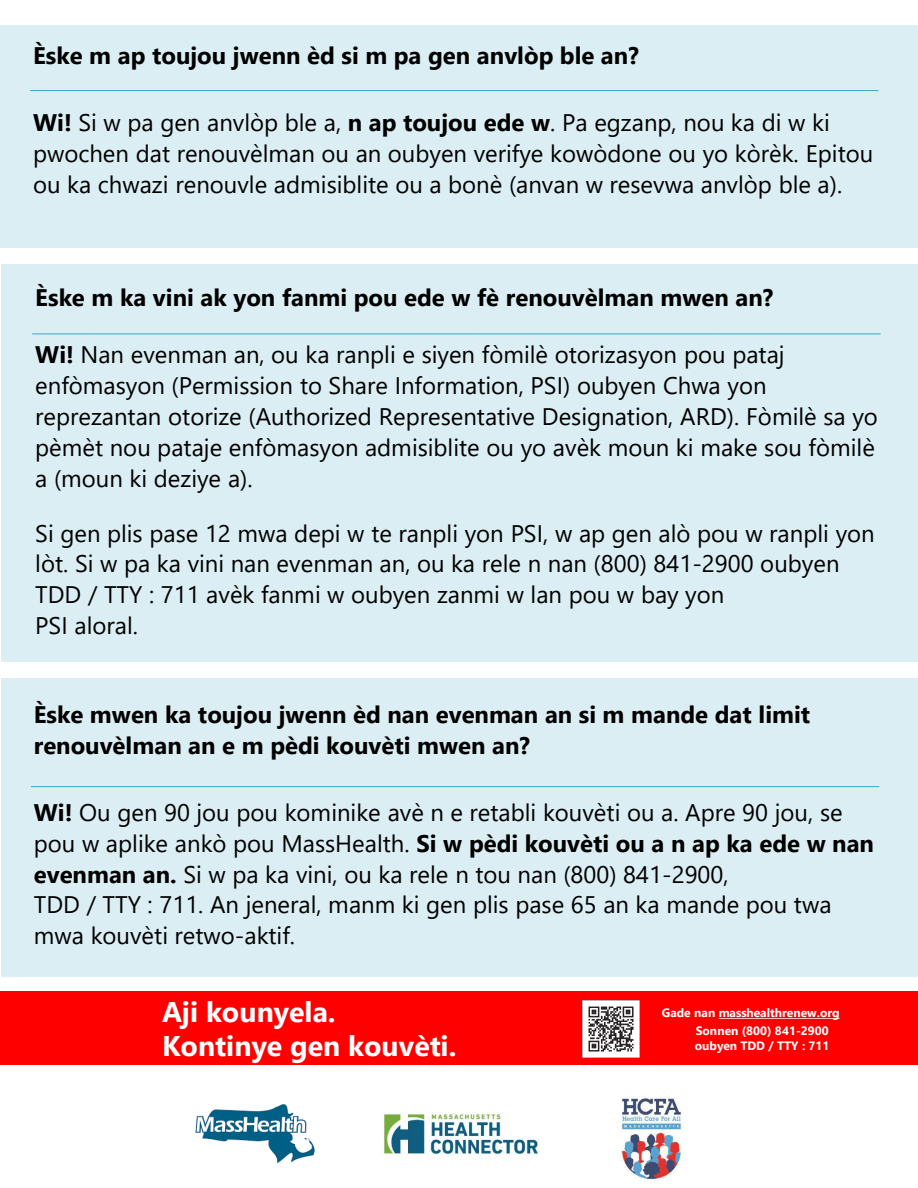
<style>
.page{position:relative;width:918px;height:1188px;background:#fff}
.page>*{position:absolute;margin:0;border:0;box-sizing:border-box;transform-origin:0 0}
.t1{font:700 28.5px/34.2px "Segoe UI";color:#fff}
.t2{font:24px/30.9px "Segoe UI";color:#000}
.t3{font:700 24px/30.9px "Segoe UI";color:#000}
.t4{font:700 12px/14.4px "Segoe UI";color:#fff}
.s1{font-weight:700}
</style>
<div class="page">
<div style="left:0;top:991px;width:918px;height:74px;background:#f00"></div>
<div style="left:0;top:25px;width:918px;height:223px;background:#dbeef4"></div>
<hr style="left:30px;top:90px;width:848px;height:1px;background:#4bacc6">
<svg style="left:719px;top:1018px;width:121px;height:1px"></svg>
<div style="left:1px;top:264px;width:917px;height:398px;background:#dbeef4"></div>
<hr style="left:32px;top:333px;width:849px;height:1px;background:#4bacc6">
<div style="left:1px;top:678px;width:917px;height:298px;background:#dbeef4"></div>
<hr style="left:31px;top:786px;width:848px;height:1px;background:#4bacc6">
<img style="left:582px;top:1000px;width:58px;height:57px">
<img style="left:195px;top:1104px;width:120px;height:60px">
<img style="left:618px;top:1098px;width:64px;height:84px">
<img style="left:383px;top:1113px;width:155px;height:42px">
<p class="t3" style="left:33px;top:39px;width:607px">Èske m ap toujou jwenn èd si m pa gen anvlòp ble an?</p>
<p class="t2" style="left:33px;top:105px;width:842px"><span class="s1">Wi!</span> Si w pa gen anvlòp ble a, <span class="s1">n ap toujou ede w</span>. Pa egzanp, nou ka di w ki pwochen dat renouvèlman ou an oubyen verifye kowòdone ou yo kòrèk. Epitou ou ka chwazi renouvle admisiblite ou a bonè (anvan w resevwa anvlòp ble a).</p>
<p class="t3" style="left:35px;top:280px;width:740px">Èske m ka vini ak yon fanmi pou ede w fè renouvèlman mwen an?</p>
<p class="t2" style="left:35px;top:337px;width:844px"><span class="s1">Wi!</span> Nan evenman an, ou ka ranpli e siyen fòmilè otorizasyon pou pataj enfòmasyon (Permission to Share Information, PSI) oubyen Chwa yon reprezantan otorize (Authorized Representative Designation, ARD). Fòmilè sa yo pèmèt nou pataje enfòmasyon admisiblite ou yo avèk moun ki make sou fòmilè a (moun ki deziye a).</p>
<p class="t2" style="left:35px;top:515px;width:841px">Si gen plis pase 12 mwa depi w te ranpli yon PSI, w ap gen alò pou w ranpli yon lòt. Si w pa ka vini nan evenman an, ou ka rele n nan (800) 841-2900 oubyen TDD / TTY : 711 avèk fanmi w oubyen zanmi w lan pou w bay yon<br>PSI aloral.</p>
<p class="t3" style="left:34px;top:697px;width:778px">Èske mwen ka toujou jwenn èd nan evenman an si m mande dat limit renouvèlman an e m pèdi kouvèti mwen an?</p>
<p class="t2" style="left:34px;top:795px;width:842px"><span class="s1">Wi!</span> Ou gen 90 jou pou kominike avè n e retabli kouvèti ou a. Apre 90 jou, se pou w aplike ankò pou MassHealth. <span class="s1">Si w pèdi kouvèti ou a n ap ka ede w nan evenman an.</span> Si w pa ka vini, ou ka rele n tou nan (800) 841-2900,<br>TDD / TTY : 711. An jeneral, manm ki gen plis pase 65 an ka mande pou twa mwa kouvèti retwo-aktif.</p>
<p class="t1" style="left:162px;top:992px;width:296px">Aji kounyela.<br>Kontinye gen kouvèti.</p>
<p class="t4" style="left:662px;top:1005px;width:179px">Gade nan masshealthrenew.org</p>
<p class="t4" style="left:695px;top:1023px;width:136px">Sonnen (800) 841-2900 oubyen TDD / TTY : 711</p>
</div>
